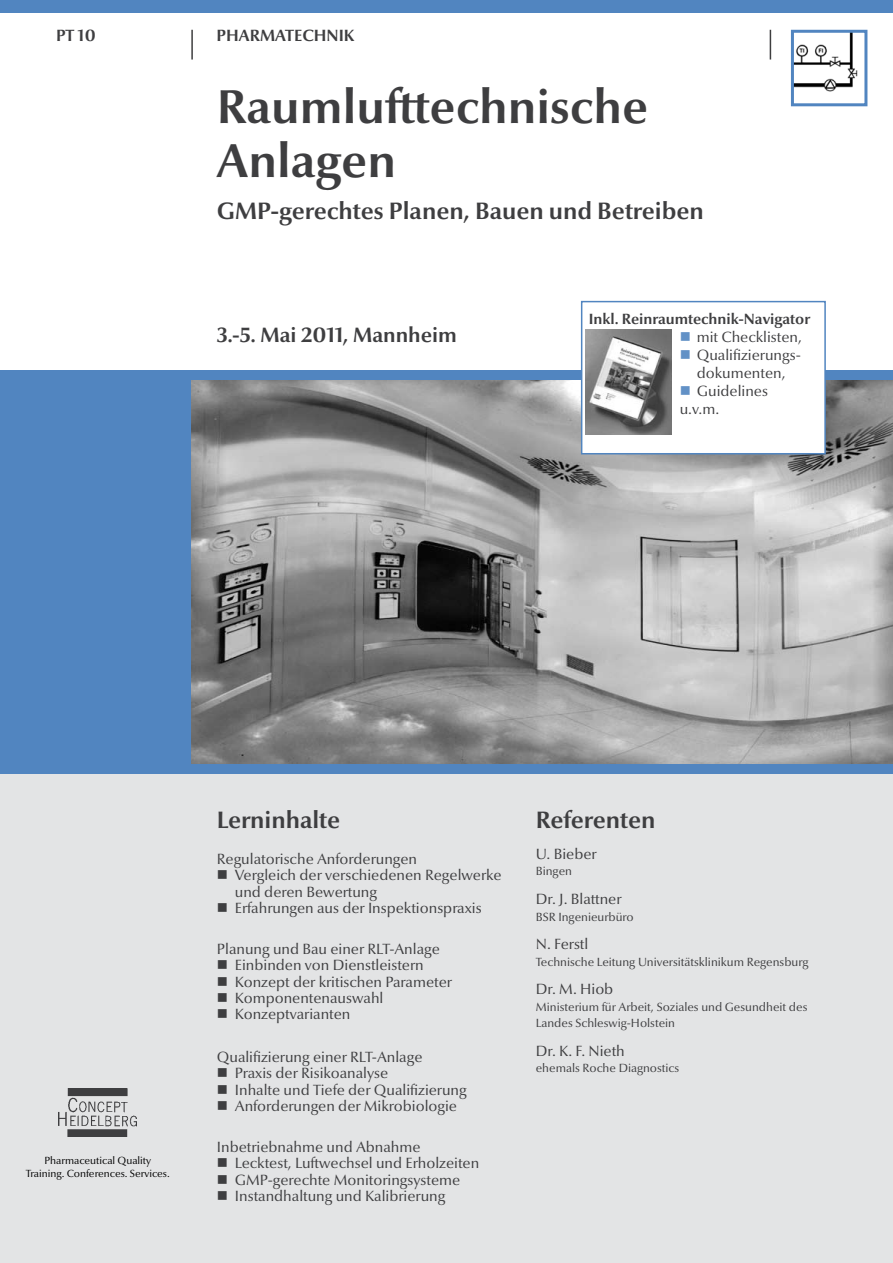
<style>
.page{position:relative;width:893px;height:1263px;background:#fff}
.page>*{position:absolute;margin:0;border:0;box-sizing:border-box;transform-origin:0 0}
.t1{font:700 48px/54px "Optima Nova LT";color:#3e3e40}
.t2{font:700 24px "Optima Nova LT";color:#3e3e40}
.t3{font:700 21px "Optima Nova LT";color:#3e3e40}
.t4{font:700 16.5px "Optima Nova LT";color:#3e3e40}
.t5{font:15px/16.2px "Optima Nova LT";color:#3e3e40}
.t6{font:700 15px "Optima Nova LT";color:#3e3e40}
.t7{font:12px/16.5px "Optima Nova LT";color:#3e3e40}
.t8{font:10.5px/12.6px "Optima Nova LT";color:#000;text-align:center}
.s1{color:#6291c6}
</style>
<div class="page">
<div style="left:0;top:774px;width:893px;height:489px;background:#e3e4e5"></div>
<div style="left:0;top:370px;width:893px;height:404px;background:#5185c0"></div>
<div style="left:0;top:0;width:893px;height:13px;background:#5185c0"></div>
<img style="left:191px;top:381px;width:702px;height:382px">
<hr style="left:191px;top:30px;width:2px;height:30px;background:#3e3e40">
<hr style="left:770px;top:30px;width:1px;height:30px;background:#3e3e40">
<img style="left:795px;top:34px;width:63px;height:58px">
<div style="left:791px;top:30px;width:76px;height:76px;border:3px solid #5185c0"></div>
<div style="left:582px;top:302px;width:243px;height:152px;background:#fff"></div>
<div style="left:581px;top:301px;width:245px;height:153px;border:2px solid #5185c0"></div>
<img style="left:586px;top:329px;width:85px;height:106px">
<img style="left:59px;top:1089px;width:78px;height:47px">
<p class="t4" style="left:56px;top:26px;width:41px">PT 10</p>
<p class="t4" style="left:217px;top:26px;width:11px">pharmat</p>
<p class="t4" style="left:294px;top:26px;width:62px">echnik</p>
<h1 class="t1" style="left:217px;top:81px;width:433px">Raumlufttechnische<br>Anlagen</h1>
<h2 class="t2" style="left:217px;top:197px;width:488px">GMP-gerechtes Planen, Bauen und Betreiben</h2>
<h3 class="t3" style="left:217px;top:323px;width:242px">3.-5. Mai 2011, Mannheim</h3>
<p class="t6" style="left:589px;top:310px;width:223px">Inkl. Reinraumtechnik-Navigator</p>
<p class="t5" style="left:680px;top:329px;width:124px"><span class="s1">■</span> mit Checklisten,</p>
<p class="t5" style="left:680px;top:346px;width:123px;line-height:18px;text-align:center"><span class="s1">■</span> Qualifizierungs&shy;dokumenten,</p>
<p class="t5" style="left:680px;top:382px;width:90px;line-height:18px"><span class="s1">■</span> Guidelines u.v.m.</p>
<p class="t8" style="left:26px;top:1154px;width:146px">Pharmaceutical Quality<br>Training. Conferences. Services.</p>
<h2 class="t2" style="left:217px;top:806px;width:125px">Lerninhalte</h2>
<p class="t5" style="left:235px;top:851px;width:268px;text-indent:-18px">Regulatorische Anforderungen<br>Vergleich der verschiedenen Regelwerke und deren Bewertung<br>Erfahrungen aus der Inspektionspraxis</p>
<p class="t5" style="left:235px;top:941px;width:219px;text-indent:-18px">Planung und Bau einer RLT-Anlage<br>Einbinden von Dienstleistern<br>Konzept der kritischen Parameter<br>Komponentenauswahl<br>Konzeptvarianten</p>
<p class="t5" style="left:235px;top:1049px;width:233px;text-indent:-18px">Qualifizierung einer RLT-Anlage<br>Praxis der Risikoanalyse<br>Inhalte und Tiefe der Qualifizierung Anforderungen der Mikrobiologie</p>
<p class="t5" style="left:235px;top:1139px;width:246px;text-indent:-18px">Inbetriebnahme und Abnahme Lecktest, Luftwechsel und Erholzeiten GMP-gerechte Monitoringsysteme Instandhaltung und Kalibrierung</p>
<h2 class="t2" style="left:536px;top:806px;width:121px">Referenten</h2>
<p class="t5" style="left:536px;top:846px;width:62px">U. Bieber</p>
<p class="t7" style="left:536px;top:863px;width:38px">Bingen</p>
<p class="t5" style="left:536px;top:891px;width:87px">Dr. J. Blattner</p>
<p class="t7" style="left:536px;top:908px;width:99px">BSR Ingenieurbüro</p>
<p class="t5" style="left:536px;top:936px;width:54px">N. Ferstl</p>
<p class="t7" style="left:536px;top:953px;width:274px">Technische Leitung Universitätsklinikum Regensburg</p>
<p class="t5" style="left:536px;top:981px;width:79px">Dr. M. Hiob</p>
<p class="t7" style="left:536px;top:999px;width:273px">Ministerium für Arbeit, Soziales und Gesundheit des<br>Landes Schleswig-Holstein</p>
<p class="t5" style="left:536px;top:1043px;width:91px">Dr. K. F. Nieth</p>
<p class="t7" style="left:536px;top:1060px;width:145px">ehemals Roche Diagnostics</p>
</div>
